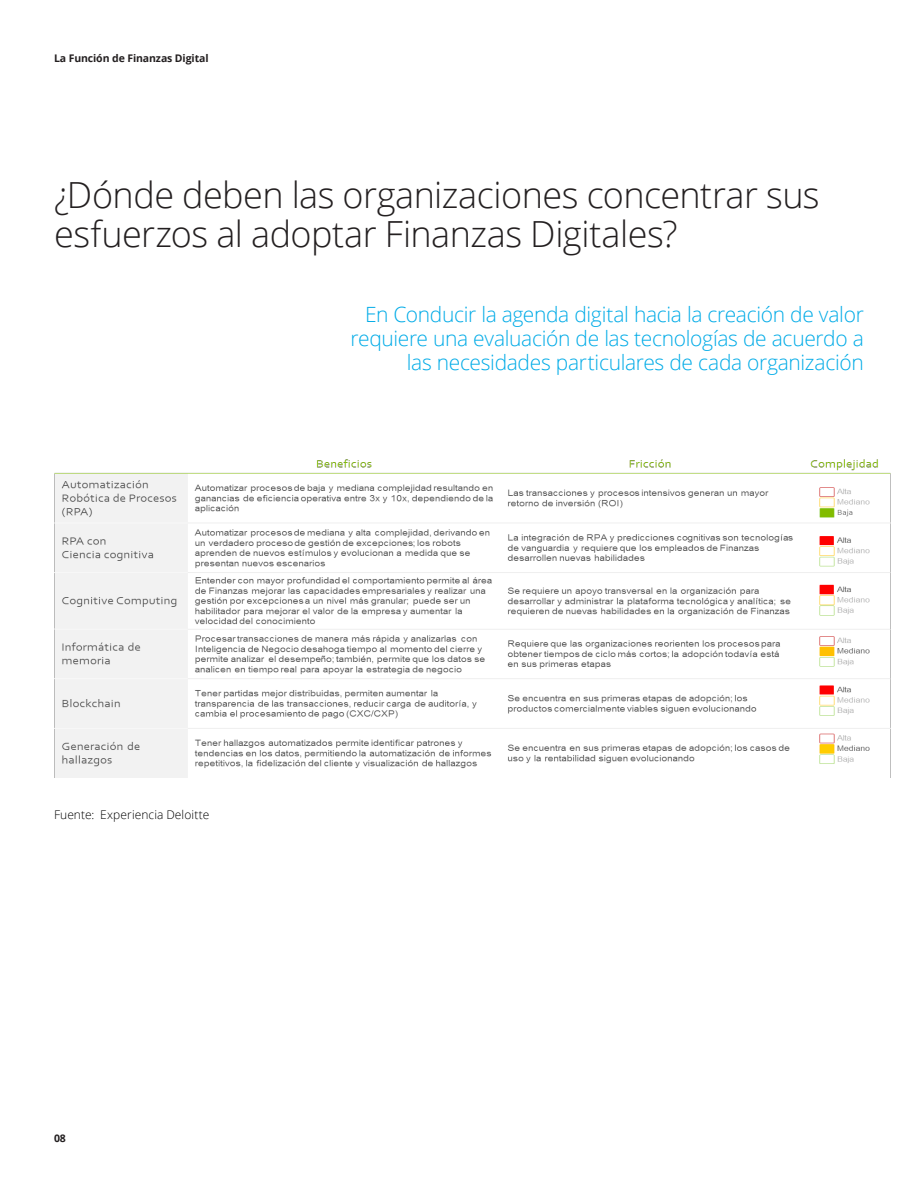
<style>
.page{position:relative;width:918px;height:1188px;background:#fff}
.page>*{position:absolute;margin:0;border:0;box-sizing:border-box;transform-origin:0 0}
.A_Page_heading__30-5{font:300 36px/39px "Open Sans";letter-spacing:-.015em;color:#231f20}
.t1{font:300 21px/24px "Open Sans";letter-spacing:-.015em;color:#00abe7;text-align:right}
.t2{font:300 12px "Open Sans";letter-spacing:.005em;color:#000}
.t3{font:700 10.5px "Open Sans";letter-spacing:-.01em;color:#231f20}
</style>
<div class="page">
<img style="left:54px;top:459px;width:836px;height:318px">
<p class="t3" style="left:54px;top:51px;width:156px">La Función de Finanzas Digital</p>
<p class="A_Page_heading__30-5" style="left:54px;top:174px;width:767px">¿Dónde deben las organizaciones concentrar sus esfuerzos al adoptar Finanzas Digitales?</p>
<p class="t1" style="left:350px;top:302px;width:515px">En Conducir la agenda digital hacia la creación de valor requiere una evaluación de las tecnologías de acuerdo a las necesidades particulares de cada organización</p>
<p class="t2" style="left:54px;top:807px;width:157px">Fuente: Experiencia Deloitte</p>
<p class="t3" style="left:54px;top:1131px;width:13px">08</p>
</div>
